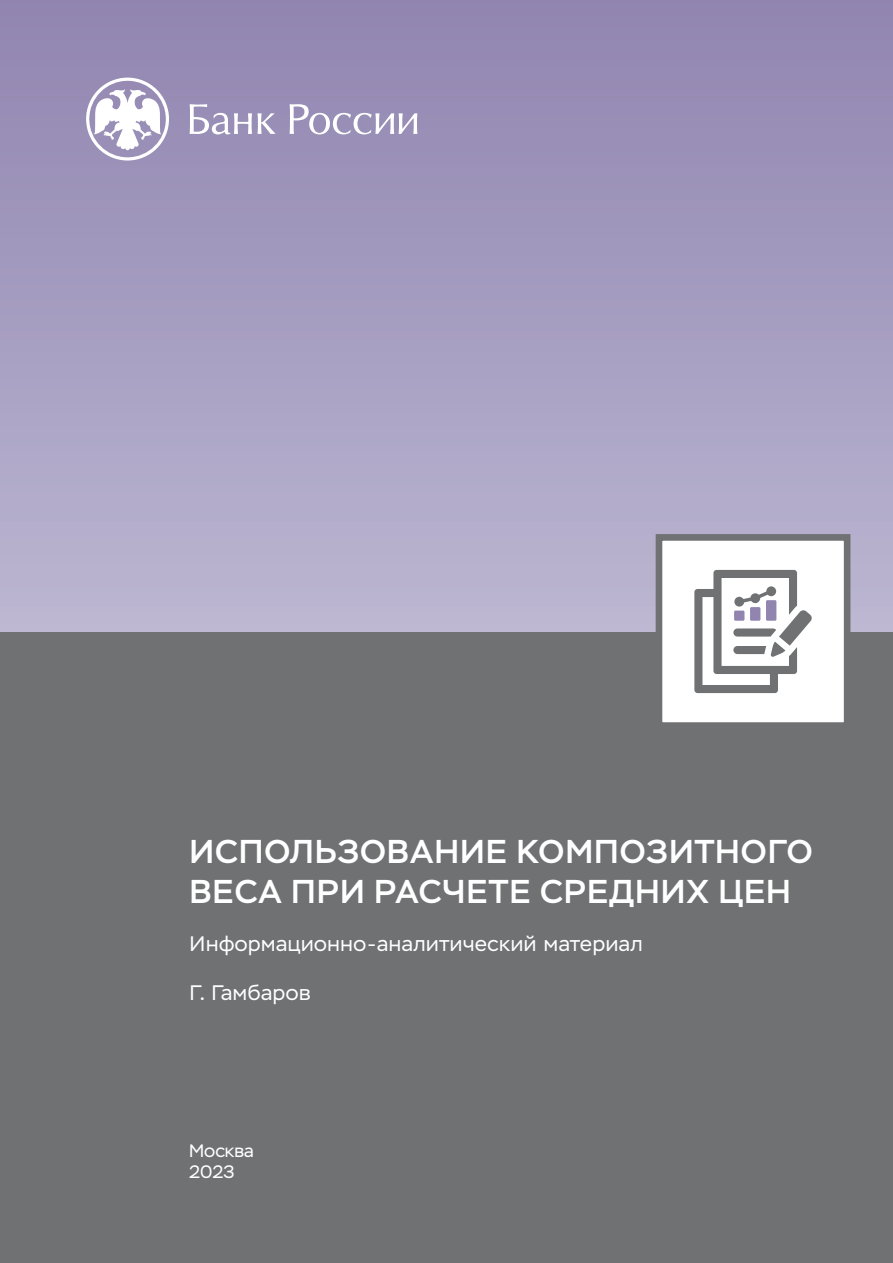
<style>
.page{position:relative;width:893px;height:1263px;background:#fff}
.page>*{position:absolute;margin:0;border:0;box-sizing:border-box;transform-origin:0 0}
.Заголовок{font:500 33px/39.6px "Stem";letter-spacing:.03em;color:#fff}
.Подзаголовок{font:21px "Stem Text";color:#fff}
.Москва_Дата{font:18px "Stem";color:#fff}
</style>
<div class="page">
<div style="left:0;top:631px;width:893px;height:632px;background:#6f7172"></div>
<div style="left:0;top:0;width:893px;height:631px;background:linear-gradient(to bottom,#9085b0,#bcb7d2)"></div>
<svg style="left:86px;top:78px;width:83px;height:83px"></svg>
<svg style="left:190px;top:104px;width:62px;height:30px"></svg>
<svg style="left:258px;top:113px;width:18px;height:21px"></svg>
<svg style="left:290px;top:104px;width:127px;height:30px"></svg>
<div style="left:656px;top:534px;width:194px;height:195px;background:#fff;border:7px solid #6f7172"></div>
<svg style="left:694px;top:570px;width:118px;height:123px"></svg>
<p class="Заголовок" style="left:189px;top:832px;width:625px">ИСПОЛЬЗОВАНИЕ КОМПОЗИТНОГО<br>ВЕСА ПРИ РАСЧЕТЕ СРЕДНИХ ЦЕН</p>
<p class="Подзаголовок" style="left:189px;top:932px;width:455px">Информационно-аналитический материал</p>
<p class="Подзаголовок" style="left:189px;top:980px;width:123px">Г. Гамбаров</p>
<p class="Москва_Дата" style="left:189px;top:1140px;width:66px">Москва</p>
<p class="Москва_Дата" style="left:189px;top:1161px;width:47px">2023</p>
</div>
